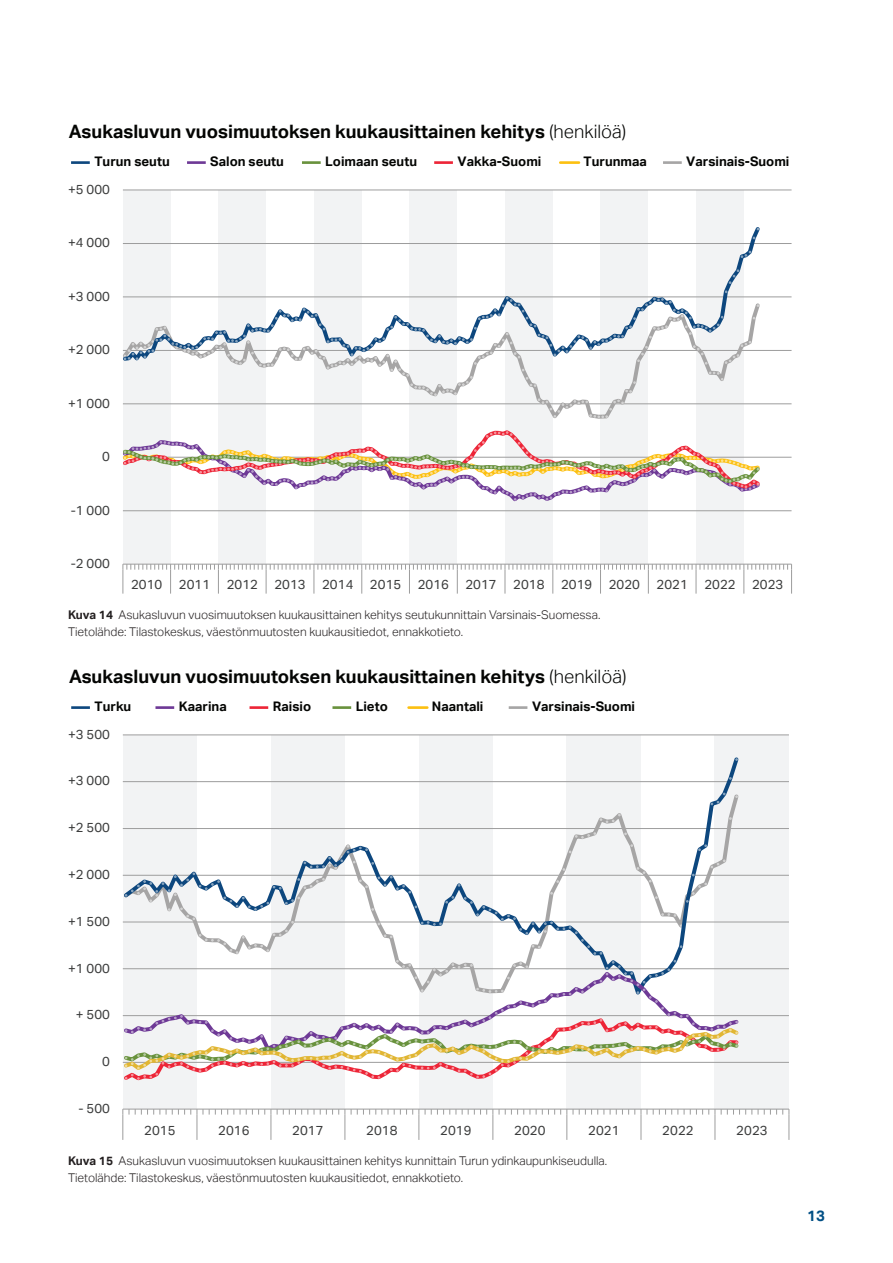
<style>
.page{position:relative;width:893px;height:1263px;background:#fff}
.page>*{position:absolute;margin:0;border:0;box-sizing:border-box;transform-origin:0 0}
.t1{font:700 18.45px "Aktiv Grotesk";color:#040503}
.t2{font:700 15px "Aktiv Grotesk";color:#014f85}
.t3{font:13.2px "Aktiv Grotesk";color:#3b3c3c}
.t4{font:700 13.2px "Aktiv Grotesk";color:#040503}
.t5{font:300 12px/16.5px "Aktiv Grotesk";color:#231f20}
.s1{font-weight:300}
.s2{font-weight:700}
</style>
<div class="page">
<div style="left:123px;top:190px;width:48px;height:374px;background:#f2f3f4"></div>
<div style="left:218px;top:190px;width:48px;height:374px;background:#f2f3f4"></div>
<div style="left:314px;top:190px;width:48px;height:374px;background:#f2f3f4"></div>
<div style="left:409px;top:190px;width:48px;height:374px;background:#f2f3f4"></div>
<div style="left:505px;top:190px;width:48px;height:374px;background:#f2f3f4"></div>
<div style="left:600px;top:190px;width:48px;height:374px;background:#f2f3f4"></div>
<div style="left:696px;top:190px;width:48px;height:374px;background:#f2f3f4"></div>
<hr style="left:187px;top:161px;width:19px;height:3px;background:#6e3996">
<hr style="left:71px;top:161px;width:19px;height:3px;background:#0d477e">
<hr style="left:663px;top:161px;width:19px;height:3px;background:#a6a5a5">
<hr style="left:560px;top:161px;width:19px;height:3px;background:#fcc011">
<hr style="left:302px;top:161px;width:19px;height:3px;background:#69923d">
<hr style="left:434px;top:161px;width:19px;height:3px;background:#ed2537">
<hr style="left:123px;top:189px;width:668px;height:1px;background:#9d9d9d">
<hr style="left:123px;top:243px;width:668px;height:1px;background:#9d9d9d">
<hr style="left:123px;top:296px;width:668px;height:1px;background:#9d9d9d">
<hr style="left:123px;top:350px;width:668px;height:1px;background:#9d9d9d">
<hr style="left:123px;top:403px;width:668px;height:1px;background:#9d9d9d">
<hr style="left:123px;top:510px;width:668px;height:1px;background:#9d9d9d">
<hr style="left:123px;top:457px;width:668px;height:1px;background:#9d9d9d">
<svg style="left:122px;top:564px;width:670px;height:30px"></svg>
<svg style="left:124px;top:290px;width:635px;height:128px"></svg>
<svg style="left:729px;top:269px;width:10px;height:15px"></svg>
<svg style="left:741px;top:251px;width:10px;height:7px"></svg>
<svg style="left:123px;top:430px;width:640px;height:72px"></svg>
<div style="left:123px;top:735px;width:74px;height:374px;background:#f2f3f4"></div>
<div style="left:271px;top:735px;width:74px;height:374px;background:#f2f3f4"></div>
<div style="left:419px;top:735px;width:74px;height:374px;background:#f2f3f4"></div>
<div style="left:567px;top:735px;width:74px;height:374px;background:#f2f3f4"></div>
<div style="left:715px;top:735px;width:74px;height:374px;background:#f2f3f4"></div>
<hr style="left:155px;top:706px;width:19px;height:3px;background:#6e3996">
<hr style="left:71px;top:706px;width:19px;height:3px;background:#0d477e">
<hr style="left:509px;top:706px;width:18px;height:3px;background:#a6a5a5">
<hr style="left:409px;top:706px;width:18px;height:3px;background:#fcc011">
<hr style="left:332px;top:706px;width:19px;height:3px;background:#69923d">
<hr style="left:250px;top:706px;width:18px;height:3px;background:#ed2537">
<hr style="left:123px;top:734px;width:666px;height:1px;background:#9d9d9d">
<hr style="left:123px;top:781px;width:666px;height:1px;background:#9d9d9d">
<hr style="left:123px;top:828px;width:666px;height:1px;background:#9d9d9d">
<hr style="left:123px;top:875px;width:666px;height:1px;background:#9d9d9d">
<hr style="left:123px;top:921px;width:666px;height:1px;background:#9d9d9d">
<hr style="left:123px;top:968px;width:666px;height:1px;background:#9d9d9d">
<hr style="left:123px;top:1015px;width:666px;height:1px;background:#9d9d9d">
<hr style="left:123px;top:1108px;width:666px;height:1px;background:#9d9d9d">
<hr style="left:123px;top:1062px;width:666px;height:1px;background:#9d9d9d">
<svg style="left:721px;top:1109px;width:31px;height:5px"></svg>
<svg style="left:653px;top:1109px;width:25px;height:5px"></svg>
<svg style="left:579px;top:1109px;width:25px;height:5px"></svg>
<svg style="left:499px;top:1109px;width:31px;height:5px"></svg>
<svg style="left:425px;top:1109px;width:31px;height:5px"></svg>
<svg style="left:351px;top:1109px;width:37px;height:5px"></svg>
<svg style="left:277px;top:1109px;width:31px;height:5px"></svg>
<svg style="left:209px;top:1109px;width:25px;height:5px"></svg>
<svg style="left:129px;top:1109px;width:31px;height:5px"></svg>
<svg style="left:758px;top:1109px;width:31px;height:31px"></svg>
<svg style="left:684px;top:1109px;width:31px;height:31px"></svg>
<svg style="left:610px;top:1109px;width:37px;height:31px"></svg>
<svg style="left:536px;top:1109px;width:37px;height:31px"></svg>
<svg style="left:462px;top:1109px;width:31px;height:31px"></svg>
<svg style="left:394px;top:1109px;width:25px;height:31px"></svg>
<svg style="left:314px;top:1109px;width:31px;height:31px"></svg>
<svg style="left:240px;top:1109px;width:31px;height:31px"></svg>
<svg style="left:166px;top:1109px;width:37px;height:31px"></svg>
<svg style="left:122px;top:1109px;width:1px;height:31px"></svg>
<svg style="left:122px;top:754px;width:619px;height:78px"></svg>
<svg style="left:710px;top:801px;width:9px;height:4px"></svg>
<svg style="left:122px;top:832px;width:620px;height:251px"></svg>
<h1 class="t1" style="left:69px;top:121px;width:559px">Asukasluvun vuosimuutoksen kuukausittainen kehitys <span class="s1">(henkilöä)</span></h1>
<p class="t4" style="left:94px;top:154px;width:77px">Turun seutu</p>
<p class="t4" style="left:210px;top:154px;width:75px">Salon seutu</p>
<p class="t4" style="left:325px;top:154px;width:93px">Loimaan seutu</p>
<p class="t4" style="left:458px;top:154px;width:85px">Vakka-Suomi</p>
<p class="t4" style="left:584px;top:154px;width:65px">Turunmaa</p>
<p class="t4" style="left:686px;top:154px;width:105px">Varsinais-Suomi</p>
<p class="t3" style="left:68px;top:182px;width:44px">+5 000</p>
<p class="t3" style="left:68px;top:235px;width:44px">+4 000</p>
<p class="t3" style="left:68px;top:288px;width:44px">+3 000</p>
<p class="t3" style="left:68px;top:342px;width:44px">+2 000</p>
<p class="t3" style="left:68px;top:395px;width:44px">+1 000</p>
<p class="t3" style="left:102px;top:449px;width:9px">0</p>
<p class="t3" style="left:71px;top:502px;width:41px">-1 000</p>
<p class="t3" style="left:71px;top:556px;width:41px">-2 000</p>
<p class="t3" style="left:131px;top:577px;width:33px">2010</p>
<p class="t3" style="left:179px;top:577px;width:33px">2011</p>
<p class="t3" style="left:227px;top:577px;width:33px">2012</p>
<p class="t3" style="left:274px;top:577px;width:33px">2013</p>
<p class="t3" style="left:322px;top:577px;width:33px">2014</p>
<p class="t3" style="left:370px;top:577px;width:33px">2015</p>
<p class="t3" style="left:418px;top:577px;width:33px">2016</p>
<p class="t3" style="left:465px;top:577px;width:33px">2017</p>
<p class="t3" style="left:513px;top:577px;width:33px">2018</p>
<p class="t3" style="left:561px;top:577px;width:33px">2019</p>
<p class="t3" style="left:609px;top:577px;width:33px">2020</p>
<p class="t3" style="left:657px;top:577px;width:33px">2021</p>
<p class="t3" style="left:704px;top:577px;width:33px">2022</p>
<p class="t3" style="left:752px;top:577px;width:33px">2023</p>
<p class="t5" style="left:68px;top:607px;width:534px"><span class="s2">Kuva 14</span> Asukasluvun vuosimuutoksen kuukausittainen kehitys seutukunnittain Varsinais-Suomessa.<br>Tietolähde: Tilastokeskus, väestönmuutosten kuukausitiedot, ennakkotieto.</p>
<h1 class="t1" style="left:69px;top:666px;width:559px">Asukasluvun vuosimuutoksen kuukausittainen kehitys <span class="s1">(henkilöä)</span></h1>
<p class="t4" style="left:95px;top:699px;width:38px">Turku</p>
<p class="t4" style="left:179px;top:699px;width:49px">Kaarina</p>
<p class="t4" style="left:273px;top:699px;width:40px">Raisio</p>
<p class="t4" style="left:356px;top:699px;width:34px">Lieto</p>
<p class="t4" style="left:432px;top:699px;width:53px">Naantali</p>
<p class="t4" style="left:532px;top:699px;width:105px">Varsinais-Suomi</p>
<p class="t3" style="left:68px;top:726px;width:44px">+3 500</p>
<p class="t3" style="left:68px;top:773px;width:44px">+3 000</p>
<p class="t3" style="left:68px;top:820px;width:44px">+2 500</p>
<p class="t3" style="left:68px;top:867px;width:44px">+2 000</p>
<p class="t3" style="left:68px;top:913px;width:44px">+1 500</p>
<p class="t3" style="left:68px;top:960px;width:44px">+1 000</p>
<p class="t3" style="left:76px;top:1007px;width:36px">+ 500</p>
<p class="t3" style="left:102px;top:1054px;width:9px">0</p>
<p class="t3" style="left:79px;top:1100px;width:33px">- 500</p>
<p class="t3" style="left:144px;top:1123px;width:33px">2015</p>
<p class="t3" style="left:218px;top:1123px;width:33px">2016</p>
<p class="t3" style="left:292px;top:1123px;width:33px">2017</p>
<p class="t3" style="left:366px;top:1123px;width:33px">2018</p>
<p class="t3" style="left:440px;top:1123px;width:33px">2019</p>
<p class="t3" style="left:514px;top:1123px;width:33px">2020</p>
<p class="t3" style="left:588px;top:1123px;width:33px">2021</p>
<p class="t3" style="left:662px;top:1123px;width:33px">2022</p>
<p class="t3" style="left:736px;top:1123px;width:33px">2023</p>
<p class="t5" style="left:68px;top:1153px;width:541px"><span class="s2">Kuva 15</span> Asukasluvun vuosimuutoksen kuukausittainen kehitys kunnittain Turun ydinkaupunkiseudulla.<br>Tietolähde: Tilastokeskus, väestönmuutosten kuukausitiedot, ennakkotieto.</p>
<p class="t2" style="left:807px;top:1206px;width:19px">13</p>
</div>
